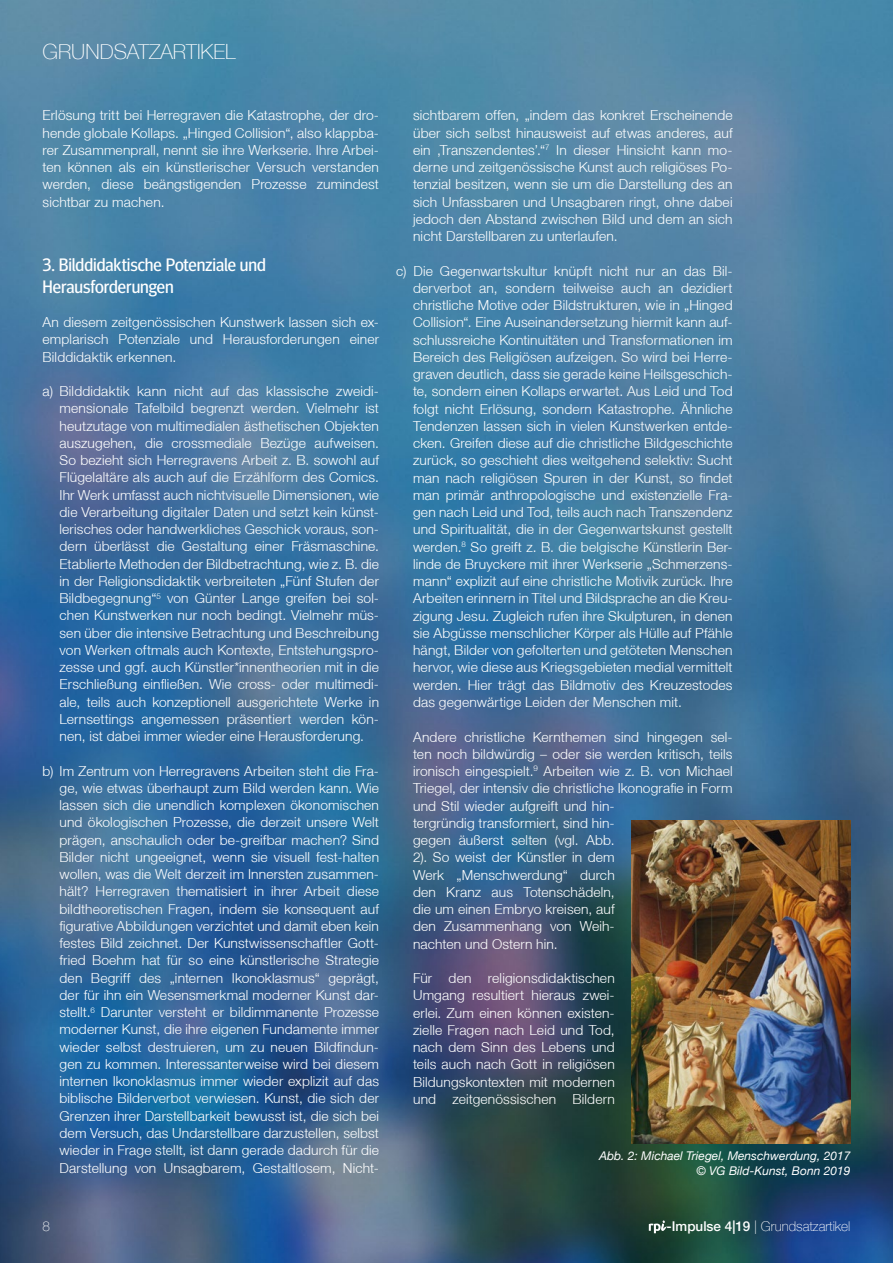
<style>
.page{position:relative;width:893px;height:1263px;background:#fff}
.page>*{position:absolute;margin:0;border:0;box-sizing:border-box;transform-origin:0 0}
.t1{font:100 21px "Helvetica Neue LT";color:#fff}
.t2{font:18px/21.6px "Meta Headline OT";letter-spacing:-.005em;color:#fff}
.t3{font:300 13.8px/17.2px "Helvetica Neue LT";letter-spacing:.01em;color:#fff;text-align:justify}
.t4{font:100 13.5px "Helvetica Neue LT";color:#fff}
.t5{font:italic 12px/14.4px "Helvetica Neue LT";color:#fff;text-align:right}
.s1{font-weight:500}
</style>
<div class="page">
<img style="left:0;top:0;width:893px;height:1263px">
<svg style="left:649px;top:1220px;width:18px;height:13px"></svg>
<img style="left:632px;top:820px;width:219px;height:323px">
<h1 class="t1" style="left:43px;top:40px;width:195px">GRUNDSATZARTIKEL</h1>
<p class="t3" style="left:43px;top:107px;width:338px">Erlösung tritt bei Herregraven die Katastrophe, der dro&shy;hende globale Kollaps. „Hinged Collision“, also klappba&shy;rer Zusammenprall, nennt sie ihre Werkserie. Ihre Arbei&shy;ten können als ein künstlerischer Versuch verstanden werden, diese beängstigenden Prozesse zumindest sichtbar zu machen.</p>
<h2 class="t2" style="left:43px;top:254px;width:225px">3. Bilddidaktische Potenziale und<br>Herausforderungen</h2>
<p class="t3" style="left:43px;top:313px;width:338px">An diesem zeitgenössischen Kunstwerk lassen sich ex&shy;emplarisch Potenziale und Herausforderungen einer Bilddidaktik erkennen.</p>
<p class="t3" style="left:60px;top:382px;width:321px;text-indent:-17px">a) Bilddidaktik kann nicht auf das klassische zweidi&shy;mensionale Tafelbild begrenzt werden. Vielmehr ist heutzutage von multimedialen ästhetischen Objekten auszugehen, die crossmediale Bezüge aufweisen.<br>So bezieht sich Herregravens Arbeit z. B. sowohl auf Flügelaltäre als auch auf die Erzählform des Comics.<br>Ihr Werk umfasst auch nichtvisuelle Dimensionen, wie die Verarbeitung digitaler Daten und setzt kein künst&shy;lerisches oder handwerkliches Geschick voraus, son&shy;dern überlässt die Gestaltung einer Fräsmaschine.<br>Etablierte Methoden der Bildbetrachtung, wie z. B. die in der Religionsdidaktik verbreiteten „Fünf Stufen der Bildbegegnung“<sup>5</sup> von Günter Lange greifen bei sol&shy;chen Kunstwerken nur noch bedingt. Vielmehr müs&shy;sen über die intensive Betrachtung und Beschreibung von Werken oftmals auch Kontexte, Entstehungspro&shy;zesse und ggf. auch Künstler*innentheorien mit in die Erschließung einfließen. Wie cross- oder multimedi&shy;ale, teils auch konzeptionell ausgerichtete Werke in Lernsettings angemessen präsentiert werden kön&shy;nen, ist dabei immer wieder eine Herausforderung.</p>
<p class="t3" style="left:60px;top:762px;width:321px;text-indent:-17px">b) Im Zentrum von Herregravens Arbeiten steht die Fra&shy;ge, wie etwas überhaupt zum Bild werden kann. Wie lassen sich die unendlich komplexen ökonomischen und ökologischen Prozesse, die derzeit unsere Welt prägen, anschaulich oder be-greifbar machen? Sind Bilder nicht ungeeignet, wenn sie visuell fest-halten wollen, was die Welt derzeit im Innersten zusammen&shy;hält? Herregraven thematisiert in ihrer Arbeit diese bildtheoretischen Fragen, indem sie konsequent auf figurative Abbildungen verzichtet und damit eben kein festes Bild zeichnet. Der Kunstwissenschaftler Gott&shy;fried Boehm hat für so eine künstlerische Strategie den Begriff des „internen Ikonoklasmus“ geprägt, der für ihn ein Wesensmerkmal moderner Kunst dar&shy;stellt.<sup>6</sup> Darunter versteht er bildimmanente Prozesse moderner Kunst, die ihre eigenen Fundamente immer wieder selbst destruieren, um zu neuen Bildfindun&shy;gen zu kommen. Interessanterweise wird bei diesem internen Ikonoklasmus immer wieder explizit auf das biblische Bilderverbot verwiesen. Kunst, die sich der Grenzen ihrer Darstellbarkeit bewusst ist, die sich bei dem Versuch, das Undarstellbare darzustellen, selbst wieder in Frage stellt, ist dann gerade dadurch für die Darstellung von Unsagbarem, Gestaltlosem, Nicht-</p>
<p class="t3" style="left:413px;top:107px;width:321px">sichtbarem offen, „indem das konkret Erscheinende über sich selbst hinausweist auf etwas anderes, auf ein ‚Transzendentes’.“<sup>7</sup> In dieser Hinsicht kann mo&shy;derne und zeitgenössische Kunst auch religiöses Po&shy;tenzial besitzen, wenn sie um die Darstellung des an sich Unfassbaren und Unsagbaren ringt, ohne dabei jedoch den Abstand zwischen Bild und dem an sich nicht Darstellbaren zu unterlaufen.</p>
<p class="t3" style="left:413px;top:262px;width:321px;text-indent:-17px">c) Die Gegenwartskultur knüpft nicht nur an das Bil&shy;derverbot an, sondern teilweise auch an dezidiert christliche Motive oder Bildstrukturen, wie in „Hinged Collision“. Eine Auseinandersetzung hiermit kann auf&shy;schlussreiche Kontinuitäten und Transformationen im Bereich des Religiösen aufzeigen. So wird bei Herre&shy;graven deutlich, dass sie gerade keine Heilsgeschich&shy;te, sondern einen Kollaps erwartet. Aus Leid und Tod folgt nicht Erlösung, sondern Katastrophe. Ähnliche Tendenzen lassen sich in vielen Kunstwerken entde&shy;cken. Greifen diese auf die christliche Bildgeschichte zurück, so geschieht dies weitgehend selektiv: Sucht man nach religiösen Spuren in der Kunst, so findet man primär anthropologische und existenzielle Fra&shy;gen nach Leid und Tod, teils auch nach Transzendenz und Spiritualität, die in der Gegenwartskunst gestellt werden.<sup>8</sup> So greift z. B. die belgische Künstlerin Ber&shy;linde de Bruyckere mit ihrer Werkserie „Schmerzens&shy;mann“ explizit auf eine christliche Motivik zurück. Ihre Arbeiten erinnern in Titel und Bildsprache an die Kreu&shy;zigung Jesu. Zugleich rufen ihre Skulpturen, in denen sie Abgüsse menschlicher Körper als Hülle auf Pfähle hängt, Bilder von gefolterten und getöteten Menschen hervor, wie diese aus Kriegsgebieten medial vermittelt werden. Hier trägt das Bildmotiv des Kreuzestodes das gegenwärtige Leiden der Menschen mit.</p>
<p class="t3" style="left:413px;top:728px;width:321px;text-align:left">Andere christliche Kernthemen sind hingegen sel&shy;ten noch bildwürdig – oder sie werden kritisch, teils ironisch eingespielt.<sup>9</sup> Arbeiten wie z. B. von Michael Triegel, der intensiv die christliche Ikonografie in Form und Stil wieder aufgreift und hin-<br>tergründig transformiert, sind hin-<br>gegen äußerst selten (vgl. Abb.<br>2). So weist der Künstler in dem<br>Werk „Menschwerdung“ durch<br>den Kranz aus Totenschädeln,<br>die um einen Embryo kreisen, auf<br>den Zusammenhang von Weih-<br>nachten und Ostern hin.</p>
<p class="t3" style="left:413px;top:969px;width:203px">Für den religionsdidaktischen Umgang resultiert hieraus zwei&shy;erlei. Zum einen können existen&shy;zielle Fragen nach Leid und Tod, nach dem Sinn des Lebens und teils auch nach Gott in religiösen Bildungskontexten mit modernen und zeitgenössischen Bildern</p>
<p class="t5" style="left:599px;top:1148px;width:253px">Abb. 2: Michael Triegel, Menschwerdung, 2017 © VG Bild-Kunst, Bonn 2019</p>
<p class="t4" style="left:43px;top:1218px;width:9px">8</p>
<p class="t4" style="left:667px;top:1218px;width:185px"><span class="s1">-Impulse 4|19</span> | Grundsatzartikel</p>
</div>
